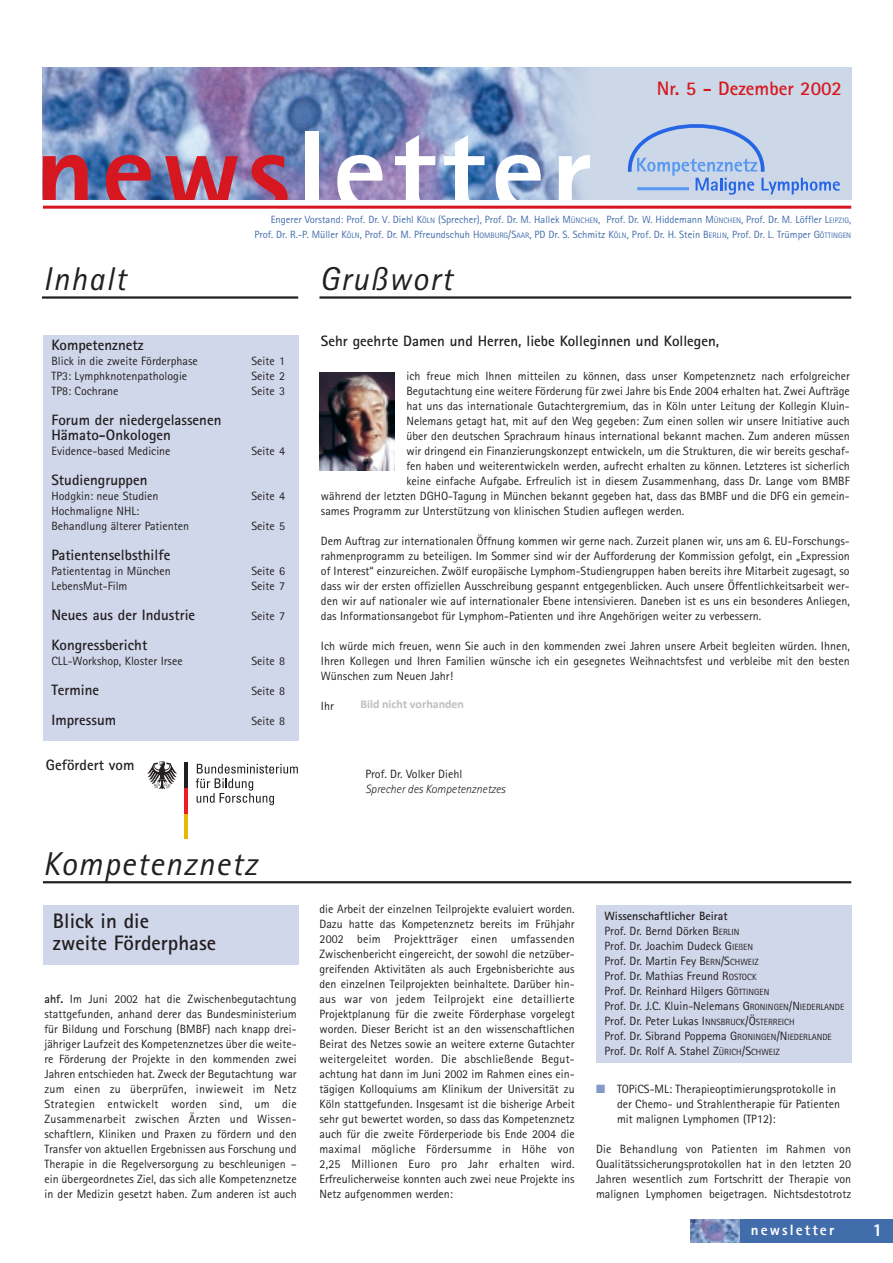
<style>
.page{position:relative;width:893px;height:1263px;background:#fff}
.page>*{position:absolute;margin:0;border:0;box-sizing:border-box;transform-origin:0 0}
.t1{font:800 117px "Rotis Sans Serif";letter-spacing:.05em;color:#fff}
.t2{font:italic 33px "Rotis Sans Serif";letter-spacing:.04em;color:#231f20}
.t3{font:700 21px/22.5px "Rotis Sans Serif";color:#231f20}
.t4{font:700 19.5px "Rotis Sans Serif";color:#d7171f}
.t5{font:800 18px "Rotis Sans Serif";color:#fff}
.t6{font:700 15px/15px "Rotis Sans Serif";color:#231f20}
.t7{font:800 15px "Rotis Sans Serif";letter-spacing:.14em;color:#fff}
.t8{font:12px/15px "Rotis Sans Serif";color:#231f20;text-align:justify}
.t9{font:italic 300 12px "Rotis Sans Serif";color:#231f20}
.t10{font:700 12px "Calibri";color:#bfbfbf}
.t11{font:10.5px/15px "Rotis Sans Serif";color:#426dab;text-align:right}
.s1{color:#d7171f}
.s2{font-size:7.8px}
.s3{font-weight:700}
.s4{font-size:9px}
.s5{color:#869ac8}
</style>
<div class="page">
<div style="left:690px;top:1219px;width:202px;height:24px;background:#426dab"></div>
<img style="left:690px;top:1219px;width:49px;height:24px">
<img style="left:43px;top:68px;width:808px;height:132px">
<svg style="left:626px;top:113px;width:213px;height:82px"></svg>
<hr style="left:43px;top:206px;width:808px;height:3px;background:#d7171f">
<hr style="left:319px;top:296px;width:532px;height:3px;background:#231f20">
<hr style="left:42px;top:296px;width:256px;height:3px;background:#231f20">
<hr style="left:43px;top:881px;width:808px;height:2px;background:#231f20">
<div style="left:43px;top:335px;width:255px;height:405px;background:#d0d7ea"></div>
<img style="left:320px;top:373px;width:74px;height:98px">
<svg style="left:147px;top:761px;width:30px;height:28px"></svg>
<hr style="left:184px;top:814px;width:4px;height:25px;background:#e4b807">
<hr style="left:184px;top:788px;width:4px;height:26px;background:#ee1d23">
<hr style="left:184px;top:763px;width:4px;height:25px;background:#231f20">
<svg style="left:196px;top:764px;width:102px;height:41px"></svg>
<div style="left:596px;top:905px;width:255px;height:158px;background:#d0d7ea"></div>
<div style="left:43px;top:905px;width:255px;height:60px;background:#d0d7ea"></div>
<h3 class="t4" style="left:656px;top:82px;width:186px">Nr. 5 - Dezember 2002</h3>
<h1 class="t1" style="left:35px;top:131px;width:559px"><span class="s1">news</span>letter</h1>
<p class="t11" style="left:254px;top:213px;width:598px">Engerer Vorstand: Prof. Dr. V. Diehl K<span class="s2">ÖLN</span> (Sprecher), Prof. Dr. M. Hallek M<span class="s2">ÜNCHEN</span>, Prof. Dr. W. Hiddemann M<span class="s2">ÜNCHEN</span>, Prof. Dr. M. Löffler L<span class="s2">EIPZIG</span>,<br>Prof. Dr. R.-P. Müller K<span class="s2">ÖLN</span>, Prof. Dr. M. Pfreundschuh H<span class="s2">OMBURG</span>/S<span class="s2">AAR</span>, PD Dr. S. Schmitz K<span class="s2">ÖLN</span>, Prof. Dr. H. Stein B<span class="s2">ERLIN</span>, Prof. Dr. L. Trümper G<span class="s2">ÖTTINGEN</span></p>
<h2 class="t2" style="left:43px;top:267px;width:84px">Inhalt</h2>
<h2 class="t2" style="left:319px;top:267px;width:134px">Grußwort</h2>
<p class="t6" style="left:51px;top:339px;width:94px">Kompetenznetz</p>
<p class="t8" style="left:51px;top:355px;width:148px">Blick in die zweite Förderphase</p>
<p class="t8" style="left:251px;top:355px;width:35px">Seite 1</p>
<p class="t8" style="left:51px;top:370px;width:137px">TP3: Lymphknotenpathologie</p>
<p class="t8" style="left:251px;top:370px;width:35px">Seite 2</p>
<p class="t8" style="left:51px;top:385px;width:69px">TP8: Cochrane</p>
<p class="t8" style="left:251px;top:385px;width:35px">Seite 3</p>
<p class="t6" style="left:51px;top:414px;width:171px">Forum der niedergelassenen<br>Hämato-Onkologen</p>
<p class="t8" style="left:51px;top:445px;width:121px">Evidence-based Medicine</p>
<p class="t8" style="left:251px;top:445px;width:35px">Seite 4</p>
<p class="t6" style="left:51px;top:474px;width:98px">Studiengruppen</p>
<p class="t8" style="left:51px;top:490px;width:108px">Hodgkin: neue Studien</p>
<p class="t8" style="left:251px;top:490px;width:35px">Seite 4</p>
<p class="t8" style="left:51px;top:505px;width:139px">Hochmaligne NHL:<br>Behandlung älterer Patienten</p>
<p class="t8" style="left:251px;top:520px;width:35px">Seite 5</p>
<p class="t6" style="left:51px;top:549px;width:120px">Patientenselbsthilfe</p>
<p class="t8" style="left:51px;top:565px;width:121px">Patiententag in München</p>
<p class="t8" style="left:251px;top:565px;width:35px">Seite 6</p>
<p class="t8" style="left:51px;top:580px;width:77px">LebensMut-Film</p>
<p class="t8" style="left:251px;top:580px;width:35px">Seite 7</p>
<p class="t6" style="left:51px;top:609px;width:145px">Neues aus der Industrie</p>
<p class="t8" style="left:251px;top:610px;width:35px">Seite 7</p>
<p class="t6" style="left:51px;top:639px;width:97px">Kongressbericht</p>
<p class="t8" style="left:51px;top:655px;width:133px">CLL-Workshop, Kloster Irsee</p>
<p class="t8" style="left:251px;top:655px;width:35px">Seite 8</p>
<p class="t6" style="left:51px;top:684px;width:49px">Termine</p>
<p class="t8" style="left:251px;top:685px;width:35px">Seite 8</p>
<p class="t6" style="left:51px;top:714px;width:66px">Impressum</p>
<p class="t8" style="left:251px;top:715px;width:35px">Seite 8</p>
<p class="t6" style="left:46px;top:759px;width:90px">Gefördert vom</p>
<h2 class="t2" style="left:43px;top:852px;width:216px">Kompetenznetz</h2>
<p class="t6" style="left:321px;top:335px;width:400px">Sehr geehrte Damen und Herren, liebe Kolleginnen und Kollegen,</p>
<p class="t8" style="left:406px;top:370px;width:445px">ich freue mich Ihnen mitteilen zu können, dass unser Kompetenznetz nach erfolgreicher</p>
<p class="t8" style="left:406px;top:385px;width:445px">Begutachtung eine weitere Förderung für zwei Jahre bis Ende 2004 erhalten hat. Zwei Aufträge</p>
<p class="t8" style="left:406px;top:400px;width:445px">hat uns das internationale Gutachtergremium, das in Köln unter Leitung der Kollegin Kluin-</p>
<p class="t8" style="left:406px;top:415px;width:445px">Nelemans getagt hat, mit auf den Weg gegeben: Zum einen sollen wir unsere Initiative auch</p>
<p class="t8" style="left:406px;top:430px;width:445px">über den deutschen Sprachraum hinaus international bekannt machen. Zum anderen müssen</p>
<p class="t8" style="left:406px;top:445px;width:445px">wir dringend ein Finanzierungskonzept entwickeln, um die Strukturen, die wir bereits geschaf-</p>
<p class="t8" style="left:406px;top:460px;width:445px">fen haben und weiterentwickeln werden, aufrecht erhalten zu können. Letzteres ist sicherlich</p>
<p class="t8" style="left:406px;top:475px;width:445px">keine einfache Aufgabe. Erfreulich ist in diesem Zusammenhang, dass Dr. Lange vom BMBF</p>
<p class="t8" style="left:321px;top:490px;width:530px">während der letzten DGHO-Tagung in München bekannt gegeben hat, dass das BMBF und die DFG ein gemein-</p>
<p class="t8" style="left:321px;top:505px;width:364px">sames Programm zur Unterstützung von klinischen Studien auflegen werden.</p>
<p class="t8" style="left:321px;top:535px;width:530px">Dem Auftrag zur internationalen Öffnung kommen wir gerne nach. Zurzeit planen wir, uns am 6. EU-Forschungs&shy;rahmenprogramm zu beteiligen. Im Sommer sind wir der Aufforderung der Kommission gefolgt, ein „Expression of Interest“ einzureichen. Zwölf europäische Lymphom-Studiengruppen haben bereits ihre Mitarbeit zugesagt, so dass wir der ersten offiziellen Ausschreibung gespannt entgegenblicken. Auch unsere Öffentlichkeitsarbeit wer&shy;den wir auf nationaler wie auf internationaler Ebene intensivieren. Daneben ist es uns ein besonderes Anliegen, das Informationsangebot für Lymphom-Patienten und ihre Angehörigen weiter zu verbessern.</p>
<p class="t8" style="left:321px;top:640px;width:530px">Ich würde mich freuen, wenn Sie auch in den kommenden zwei Jahren unsere Arbeit begleiten würden. Ihnen, Ihren Kollegen und Ihren Familien wünsche ich ein gesegnetes Weihnachtsfest und verbleibe mit den besten Wünschen zum Neuen Jahr!</p>
<p class="t8" style="left:321px;top:700px;width:14px">Ihr</p>
<p class="t10" style="left:360px;top:696px;width:105px">Bild nicht vorhanden</p>
<p class="t8" style="left:365px;top:767px;width:98px">Prof. Dr. Volker Diehl</p>
<p class="t9" style="left:365px;top:784px;width:141px">Sprecher des Kompetenznetzes</p>
<h3 class="t3" style="left:53px;top:911px;width:165px">Blick in die<br>zweite Förderphase</h3>
<p class="t8" style="left:319px;top:902px;width:257px">die Arbeit der einzelnen Teilprojekte evaluiert worden.<br>Dazu hatte das Kompetenznetz bereits im Frühjahr 2002 beim Projektträger einen umfassenden Zwischenbericht eingereicht, der sowohl die netzüber&shy;greifenden Aktivitäten als auch Ergebnisberichte aus den einzelnen Teilprojekten beinhaltete. Darüber hin&shy;aus war von jedem Teilprojekt eine detaillierte Projektplanung für die zweite Förderphase vorgelegt worden. Dieser Bericht ist an den wissenschaftlichen Beirat des Netzes sowie an weitere externe Gutachter weitergeleitet worden. Die abschließende Begut&shy;achtung hat dann im Juni 2002 im Rahmen eines ein&shy;tägigen Kolloquiums am Klinikum der Universität zu Köln stattgefunden. Insgesamt ist die bisherige Arbeit sehr gut bewertet worden, so dass das Kompetenznetz auch für die zweite Förderperiode bis Ende 2004 die maximal mögliche Fördersumme in Höhe von 2,25 Millionen Euro pro Jahr erhalten wird.<br>Erfreulicherweise konnten auch zwei neue Projekte ins Netz aufgenommen werden:</p>
<p class="t8" style="left:44px;top:992px;width:254px"><span class="s3">ahf.</span> Im Juni 2002 hat die Zwischenbegutachtung stattgefunden, anhand derer das Bundesministerium für Bildung und Forschung (BMBF) nach knapp drei&shy;jähriger Laufzeit des Kompetenznetzes über die weite&shy;re Förderung der Projekte in den kommenden zwei Jahren entschieden hat. Zweck der Begutachtung war zum einen zu überprüfen, inwieweit im Netz Strategien entwickelt worden sind, um die Zusammenarbeit zwischen Ärzten und Wissen&shy;schaftlern, Kliniken und Praxen zu fördern und den Transfer von aktuellen Ergebnissen aus Forschung und Therapie in die Regelversorgung zu beschleunigen – ein übergeordnetes Ziel, das sich alle Kompetenznetze in der Medizin gesetzt haben. Zum anderen ist auch</p>
<p class="t8" style="left:604px;top:910px;width:241px;text-align:left"><span class="s3">Wissenschaftlicher Beirat<br></span>Prof. Dr. Bernd Dörken B<span class="s4">ERLIN<br></span>Prof. Dr. Joachim Dudeck G<span class="s4">IEßEN<br></span>Prof. Dr. Martin Fey B<span class="s4">ERN</span>/S<span class="s4">CHWEIZ<br></span>Prof. Dr. Mathias Freund R<span class="s4">OSTOCK<br></span>Prof. Dr. Reinhard Hilgers G<span class="s4">ÖTTINGEN<br></span>Prof. Dr. J.C. Kluin-Nelemans G<span class="s4">RONINGEN</span>/N<span class="s4">IEDERLANDE </span>Prof. Dr. Peter Lukas I<span class="s4">NNSBRUCK</span>/Ö<span class="s4">STERREICH<br></span>Prof. Dr. Sibrand Poppema G<span class="s4">RONINGEN</span>/N<span class="s4">IEDERLANDE </span>Prof. Dr. Rolf A. Stahel Z<span class="s4">ÜRICH</span>/S<span class="s4">CHWEIZ</span></p>
<p class="t8" style="left:617px;top:1082px;width:224px;text-align:left;text-indent:-21px"><span class="s5">■</span> TOPiCS-ML: Therapieoptimierungsprotokolle in der Chemo- und Strahlentherapie für Patienten mit malignen Lymphomen (TP12):</p>
<p class="t8" style="left:596px;top:1142px;width:257px">Die Behandlung von Patienten im Rahmen von Qualitätssicherungsprotokollen hat in den letzten 20<br>Jahren wesentlich zum Fortschritt der Therapie von malignen Lymphomen beigetragen. Nichtsdestotrotz</p>
<p class="t7" style="left:750px;top:1225px;width:85px">newsletter</p>
<h3 class="t5" style="left:872px;top:1223px;width:12px">1</h3>
</div>
